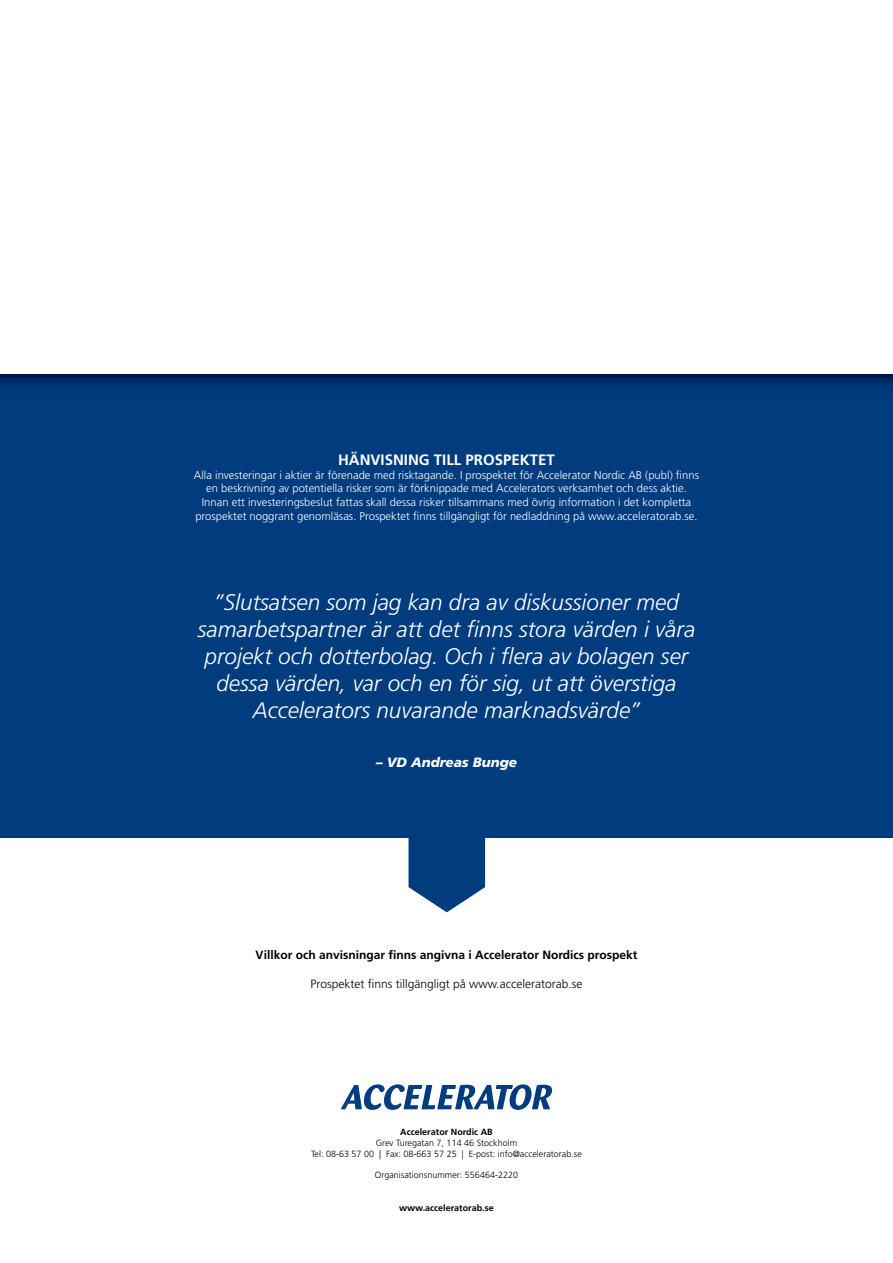
<style>
.page{position:relative;width:893px;height:1263px;background:#fff}
.page>*{position:absolute;margin:0;border:0;box-sizing:border-box;transform-origin:0 0}
.t1{font:italic 300 22.5px/27px "Frutiger";color:#fff;text-align:center}
.t2{font:700 15px "Frutiger";color:#fff}
.t3{font:italic 900 13.5px "Frutiger";color:#fff}
.t4{font:700 12px "Frutiger";color:#000}
.t5{font:300 12px "Frutiger";color:#000}
.t6{font:300 11.25px/13.8px "Frutiger";color:#fff;text-align:center}
.t7{font:300 9px/10.8px "Frutiger";color:#000;text-align:center}
.t8{font:700 9px "Frutiger";color:#000}
</style>
<div class="page">
<div style="left:0;top:374px;width:893px;height:464px;background:#003c7e"></div>
<svg style="left:409px;top:838px;width:76px;height:74px"></svg>
<svg style="left:341px;top:1084px;width:211px;height:26px"></svg>
<h2 class="t2" style="left:338px;top:451px;width:21px">Hänvisning</h2>
<h2 class="t2" style="left:434px;top:451px;width:8px">till</h2>
<h2 class="t2" style="left:466px;top:451px;width:19px">pros</h2>
<h2 class="t2" style="left:503px;top:451px;width:36px">pektet</h2>
<p class="t6" style="left:194px;top:468px;width:507px">Alla investeringar i aktier är förenade med risktagande. I prospektet för Accelerator Nordic AB (publ) finns en beskrivning av potentiella risker som är förknippade med Accelerators verksamhet och dess aktie.<br>Innan ett investeringsbeslut fattas skall dessa risker tillsammans med övrig information i det kompletta prospektet noggrant genomläsas. Prospektet finns tillgängligt för nedladdning på www.acceleratorab.se.</p>
<p class="t1" style="left:198px;top:589px;width:499px">”Slutsatsen som jag kan dra av diskussioner med samarbetspartner är att det finns stora värden i våra projekt och dotterbolag. Och i flera av bolagen ser dessa värden, var och en för sig, ut att överstiga Accelerators nuvarande marknadsvärde”</p>
<p class="t3" style="left:376px;top:754px;width:143px">– VD Andreas Bunge</p>
<p class="t4" style="left:256px;top:947px;width:383px">Villkor och anvisningar finns angivna i Accelerator Nordics prospekt</p>
<p class="t5" style="left:311px;top:976px;width:273px">Prospektet finns tillgängligt på www.acceleratorab.se</p>
<p class="t8" style="left:400px;top:1126px;width:94px">Accelerator Nordic AB</p>
<p class="t7" style="left:311px;top:1137px;width:272px">Grev Turegatan 7, 114 46 Stockholm<br>Tel: 08-63 57 00 | Fax: 08-663 57 25 | E-post: info@acceleratorab.se</p>
<p class="t7" style="left:375px;top:1170px;width:145px">Organisationsnummer: 556464-2220</p>
<p class="t8" style="left:399px;top:1202px;width:96px">www.acceleratorab.se</p>
</div>
